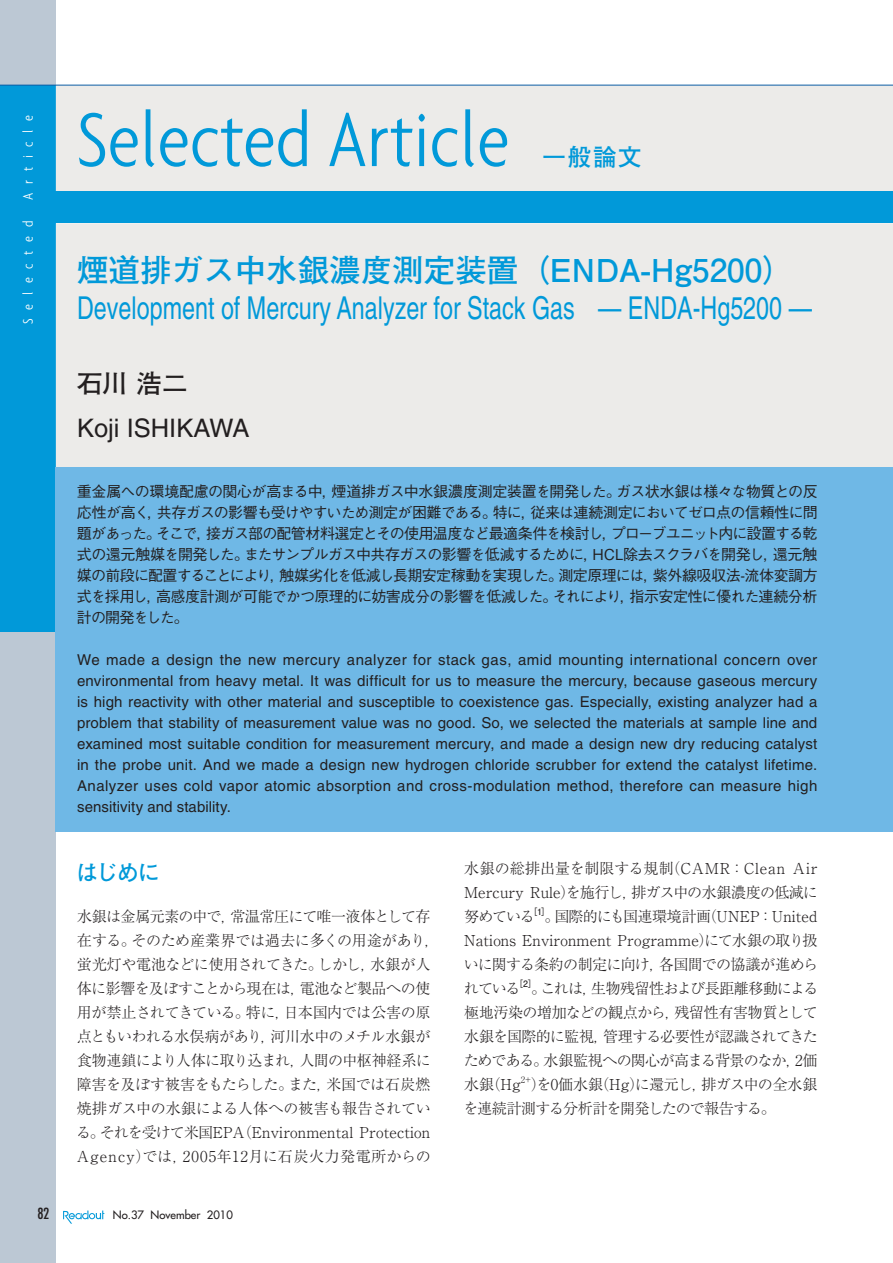
<style>
.page{position:relative;width:893px;height:1263px;background:#fff}
.page>*{position:absolute;margin:0;border:0;box-sizing:border-box;transform-origin:0 0}
.t1{font:300 condensed 82.5px "Agenda";color:#0199d9}
.t2{font:31.5px "Helvetica";color:#0199d9;scale:.74 1}
.t3{font:31.5px "Futo Go B101 Pro Bold 90 pv RKSJ H";color:#0199d9}
.t4{font:25.5px "Helvetica";color:#231f20}
.t5{font:25.5px "Futo Go B101 Pro Bold 90 pv RKSJ H";color:#231f20}
.t6{font:24px "Futo Go B101 Pro Bold 90 pv RKSJ H";color:#0199d9}
.t7{font:22.5px "Futo Go B101 Pro Bold 90 pv RKSJ H";color:#0199d9}
.t8{font:15px/21px "Helvetica";letter-spacing:.025em;color:#231f20;text-align:justify}
.t9{font:15px/24px "Ryumin Pro Light 90 pv RKSJ H";letter-spacing:-.03em;color:#231f20;text-align:justify}
.t10{font:15px/21px "Gothic BBB Pro Medium 90 pv RKSJ H";letter-spacing:-.05em;color:#231f20;text-align:justify}
.t11{font:300 condensed 15px "Agenda";letter-spacing:.58em;color:#fff}
.t12{font:condensed 15px "Futura";color:#231f20}
.t13{font:11.25px "Futura";color:#231f20}
.t14{font:8.7px "Futo Go B101 Pro Bold 90 pv RKSJ H";color:#231f20}
.t15{font:8.7px "Ryumin Pro Light 90 pv RKSJ H";color:#231f20}
</style>
<div class="page">
<div style="left:0;top:0;width:56px;height:1263px;background:#bcc8d4"></div>
<div style="left:0;top:85px;width:56px;height:547px;background:#0199d9"></div>
<svg style="left:63px;top:1211px;width:41px;height:13px"></svg>
<div style="left:56px;top:86px;width:836px;height:381px;background:#ecebe9"></div>
<div style="left:56px;top:191px;width:836px;height:32px;background:#0199d9"></div>
<div style="left:56px;top:467px;width:836px;height:364px;background:#6fb8e6"></div>
<hr style="left:0;top:85px;width:892px;height:1px;background:#0d5da5">
<p class="t11" style="left:19px;top:200px;width:87px;rotate:-90deg">Article</p>
<p class="t11" style="left:19px;top:324px;width:105px;rotate:-90deg">Selected</p>
<h1 class="t1" style="left:77px;top:89px;width:434px">Selected Article</h1>
<h3 class="t6" style="left:542px;top:148px;width:101px">一般論文</h3>
<h2 class="t3" style="left:77px;top:259px;width:718px">煙道排ガス中水銀濃度測定装置（ENDA-Hg5200）</h2>
<h2 class="t2" style="left:77px;top:297px;width:994px">Development of Mercury Analyzer for Stack Gas — ENDA-Hg5200 —</h2>
<h3 class="t5" style="left:77px;top:374px;width:112px">石川 浩二</h3>
<h3 class="t4" style="left:77px;top:419px;width:174px">Koji ISHIKAWA</h3>
<p class="t10" style="left:77px;top:483px;width:742px">重金属への環境配慮の関心が高まる中，煙道排ガス中水銀濃度測定装置を開発した。ガス状水銀は様々な物質との反応性が高く，共存ガスの影響も受けやすいため測定が困難である。特に，従来は連続測定においてゼロ点の信頼性に問題があった。そこで，接ガス部の配管材料選定とその使用温度など最適条件を検討し，プローブユニット内に設置する乾式の還元触媒を開発した。またサンプルガス中共存ガスの影響を低減するために，HCL除去スクラバを開発し，還元触媒の前段に配置することにより，触媒劣化を低減し長期安定稼動を実現した。測定原理には，紫外線吸収法-流体変調方式を採用し，高感度計測が可能でかつ原理的に妨害成分の影響を低減した。それにより，指示安定性に優れた連続分析計の開発をした。</p>
<p class="t8" style="left:77px;top:651px;width:741px">We made a design the new mercury analyzer for stack gas, amid mounting international concern over environmental from heavy metal. It was difficult for us to measure the mercury, because gaseous mercury is high reactivity with other material and susceptible to coexistence gas. Especially, existing analyzer had a problem that stability of measurement value was no good. So, we selected the materials at sample line and examined most suitable condition for measurement mercury, and made a design new dry reducing catalyst in the probe unit. And we made a design new hydrogen chloride scrubber for extend the catalyst lifetime.<br>Analyzer uses cold vapor atomic absorption and cross-modulation method, therefore can measure high sensitivity and stability.</p>
<h3 class="t7" style="left:76px;top:864px;width:85px">はじめに</h3>
<p class="t9" style="left:76px;top:907px;width:364px;text-align:left">水銀は金属元素の中で，常温常圧にて唯一液体として存在する。そのため産業界では過去に多くの用途があり，蛍光灯や電池などに使用されてきた。しかし，水銀が人体に影響を及ぼすことから現在は，電池など製品への使用が禁止されてきている。特に，日本国内では公害の原点ともいわれる水俣病があり，河川水中のメチル水銀が食物連鎖により人体に取り込まれ，人間の中枢神経系に障害を及ぼす被害をもたらした。また，米国では石炭燃焼排ガス中の水銀による人体への被害も報告されている。それを受けて米国EPA（Environmental Protection<br>Agency）では，2005年12月に石炭火力発電所からの</p>
<p class="t9" style="left:464px;top:859px;width:355px">水銀の総排出量を制限する規制（CAMR：Clean Air Mercury Rule）を施行し，排ガス中の水銀濃度の低減に努めている</p>
<p class="t14" style="left:528px;top:908px;width:23px">［1］</p>
<p class="t9" style="left:463px;top:907px;width:356px;text-indent:81px">。国際的にも国連環境計画（UNEP：United Nations Environment Programme）にて水銀の取り扱いに関する条約の制定に向け，各国間での協議が進められている</p>
<p class="t14" style="left:514px;top:980px;width:23px">［2］</p>
<p class="t9" style="left:463px;top:979px;width:356px;text-indent:67px">。これは，生物残留性および長距離移動による極地汚染の増加などの観点から，残留性有害物質として水銀を国際的に監視，管理する必要性が認識されてきたためである。水銀監視への関心が高まる背景のなか，2価水銀（Hg</p>
<p class="t15" style="left:520px;top:1076px;width:12px">2+</p>
<p class="t9" style="left:463px;top:1075px;width:355px;text-indent:67px">）を0価水銀（Hg）に還元し，排ガス中の全水銀を連続計測する分析計を開発したので報告する。</p>
<p class="t12" style="left:37px;top:1207px;width:14px">82</p>
<p class="t13" style="left:113px;top:1209px;width:121px">No.37 November 2010</p>
</div>
